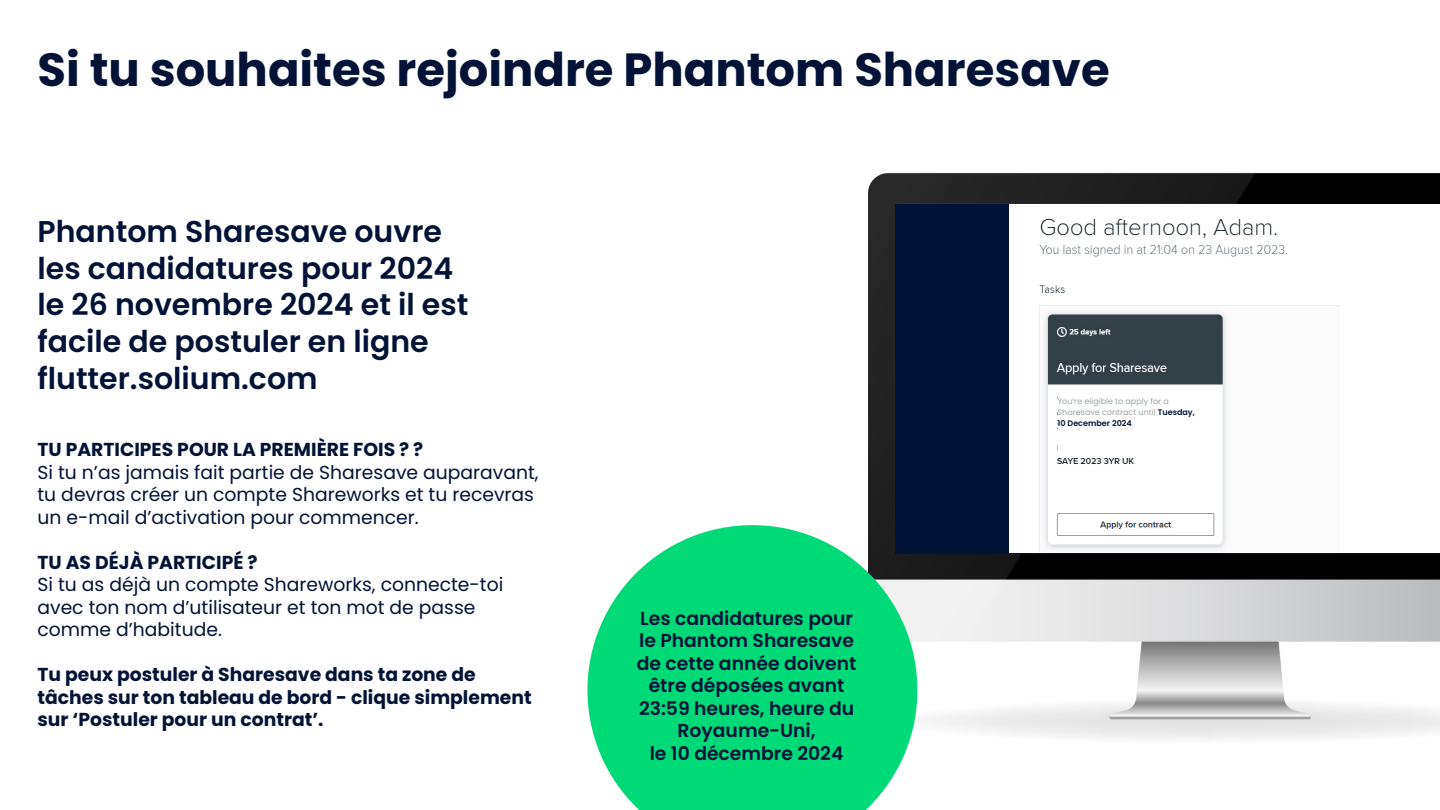
<style>
.page{position:relative;width:1440px;height:810px;background:#fff}
.page>*{position:absolute;margin:0;border:0;box-sizing:border-box;transform-origin:0 0}
.t1{font:700 46.5px "Poppins";color:#031338}
.t2{font:600 30px/36.8px "Poppins";color:#031338}
.t3{font:18.75px/22.5px "Poppins";color:#031338}
.t4{font:700 18.75px/22.5px "Poppins";color:#031338}
.t5{font:600 18.75px/22.5px "Poppins";color:#031338;text-align:center}
.t6{font:8.02px/11.2px "Poppins";color:#9da4a5}
.s1{font-weight:600;color:#031338}
</style>
<div class="page">
<img style="left:868px;top:173px;width:572px;height:567px">
<div style="left:896px;top:204px;width:544px;height:350px;background:#031338"></div>
<svg style="left:587px;top:525px;width:330px;height:285px;fill:#00d978"></svg>
<div style="left:1009px;top:204px;width:431px;height:349px;background:#fff"></div>
<img style="left:1039px;top:218px;width:300px;height:335px">
<div style="left:1058px;top:395px;width:152px;height:59px;background:#fff"></div>
<h1 class="t1" style="left:38px;top:43px;width:1074px">Si tu souhaites rejoindre Phantom Sharesave</h1>
<h2 class="t2" style="left:38px;top:213px;width:432px">Phantom Sharesave ouvre les candidatures pour 2024 le 26 novembre 2024 et il est facile de postuler en ligne flutter.solium.com</h2>
<p class="t4" style="left:38px;top:439px;width:387px">TU PARTICIPES POUR LA PREMIÈRE FOIS ? ?</p>
<p class="t3" style="left:38px;top:461px;width:503px">Si tu n’as jamais fait partie de Sharesave auparavant, tu devras créer un compte Shareworks et tu recevras un e-mail d’activation pour commencer.</p>
<p class="t4" style="left:38px;top:551px;width:222px">TU AS DÉJÀ PARTICIPÉ ?</p>
<p class="t3" style="left:38px;top:574px;width:467px">Si tu as déjà un compte Shareworks, connecte-toi avec ton nom d’utilisateur et ton mot de passe comme d’habitude.</p>
<p class="t4" style="left:38px;top:664px;width:496px">Tu peux postuler à Sharesave dans ta zone de tâches sur ton tableau de bord - clique simplement sur ‘Postuler pour un contrat’.</p>
<p class="t5" style="left:637px;top:607px;width:221px">Les candidatures pour le Phantom Sharesave de cette année doivent être déposées avant<br>23:59 heures, heure du<br>Royaume-Uni,<br>le 10 décembre 2024</p>
<p class="t6" style="left:1058px;top:395px;width:139px">You’re eligible to apply for a<br>Sharesave contract until <span class="s1">Tuesday,<br>10 December 2024</span></p>
</div>
